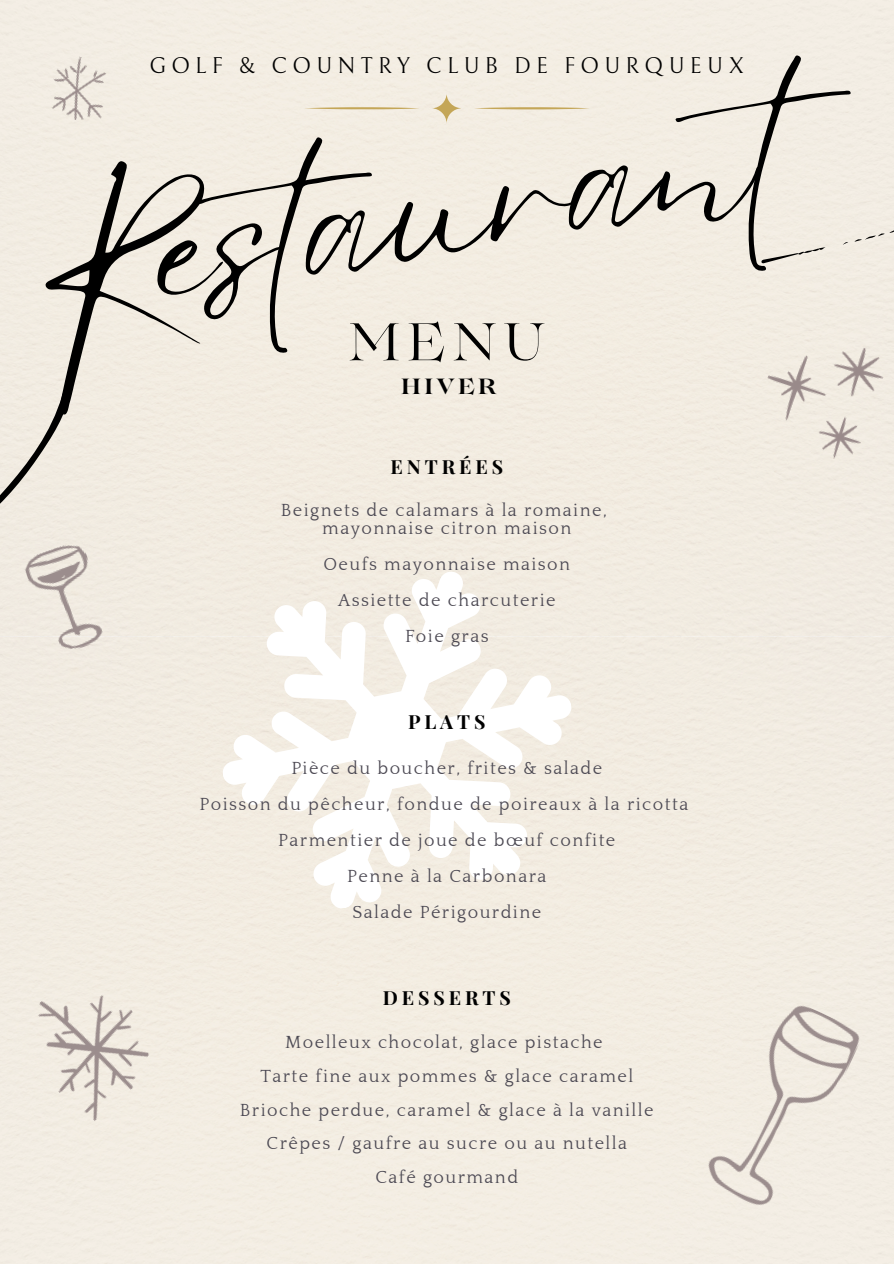
<style>
.page{position:relative;width:894px;height:1264px;background:#fff}
.page>*{position:absolute;margin:0;border:0;box-sizing:border-box;transform-origin:0 0}
.t1{font:184.05px "Eyesome Script";color:#000}
.t2{font:52.5px "Lovelace";color:#000}
.t3{font:22.5px "Bellefair";letter-spacing:.23em;color:#000}
.t4{font:700 21.9px "Lovelace";letter-spacing:.13em;color:#000}
.t5{font:700 19.5px "Playfair Display";letter-spacing:.2em;color:#000}
.t6{font:18px "Quattrocento";letter-spacing:.08em;color:#4c4953}
</style>
<div class="page">
<svg style="left:192px;top:551px;width:409px;height:375px;fill:#f3ede2"></svg>
<div style="left:756px;top:0;width:137px;height:313px;background:#f3ede3"></div>
<div style="left:0;top:373px;width:100px;height:277px;background:#f1ebe1"></div>
<img style="left:7px;top:960px;width:164px;height:166px">
<img style="left:43px;top:51px;width:76px;height:77px">
<img style="left:22px;top:539px;width:93px;height:118px">
<img style="left:749px;top:321px;width:141px;height:144px">
<img style="left:699px;top:996px;width:165px;height:221px">
<svg style="left:431px;top:93px;width:30px;height:30px"></svg>
<svg style="left:474px;top:107px;width:115px;height:2px"></svg>
<svg style="left:304px;top:107px;width:115px;height:2px"></svg>
<p class="t1" style="left:6px;top:155px;width:768px;rotate:-10deg">Restaurant</p>
<p class="t3" style="left:149px;top:53px;width:596px">GOLF &amp; COUNTRY CLUB DE FOURQUEUX</p>
<p class="t2" style="left:348px;top:321px;width:199px">MENU</p>
<p class="t4" style="left:400px;top:379px;width:97px">HIVER</p>
<h2 class="t5" style="left:390px;top:453px;width:114px">ENTRÉES</h2>
<p class="t6" style="left:281px;top:500px;width:327px">Beignets de calamars à la romaine,</p>
<h1 class="t6" style="left:322px;top:518px;width:250px">mayonnaise citron maison</h1>
<h2 class="t6" style="left:323px;top:554px;width:248px">Oeufs mayonnaise maison</h2>
<p class="t6" style="left:338px;top:590px;width:219px">Assiette de charcuterie</p>
<p class="t6" style="left:405px;top:626px;width:85px">Foie gras</p>
<h3 class="t5" style="left:408px;top:708px;width:79px">PLATS</h3>
<p class="t6" style="left:291px;top:759px;width:312px">Pièce du boucher, frites &amp; salade</p>
<p class="t6" style="left:199px;top:795px;width:490px">Poisson du pêcheur, fondue de poireaux à la ricotta</p>
<p class="t6" style="left:278px;top:831px;width:338px">Parmentier de joue de bœuf confite</p>
<p class="t6" style="left:347px;top:867px;width:201px">Penne à la Carbonara</p>
<p class="t6" style="left:352px;top:903px;width:190px">Salade Périgourdine</p>
<p class="t5" style="left:383px;top:984px;width:129px">DESSERTS</p>
<p class="t6" style="left:285px;top:1032px;width:319px">Moelleux chocolat, glace pistache</p>
<p class="t6" style="left:260px;top:1066px;width:374px">Tarte fine aux pommes &amp; glace caramel</p>
<h3 class="t6" style="left:240px;top:1100px;width:415px">Brioche perdue, caramel &amp; glace à la vanille</h3>
<p class="t6" style="left:266px;top:1134px;width:362px">Crêpes / gaufre au sucre ou au nutella</p>
<p class="t6" style="left:375px;top:1167px;width:144px">Café gourmand</p>
</div>
